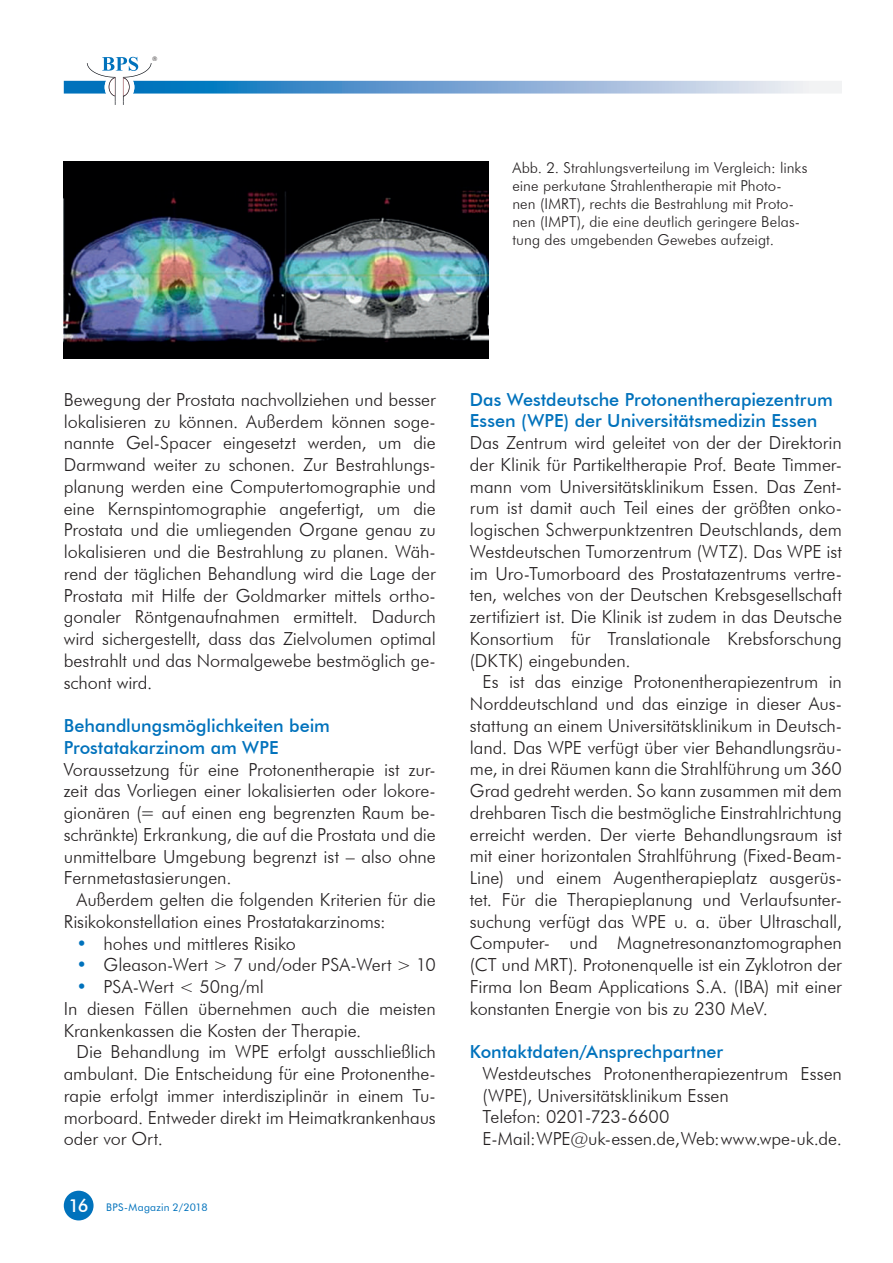
<style>
.page{position:relative;width:893px;height:1263px;background:#fff}
.page>*{position:absolute;margin:0;border:0;box-sizing:border-box;transform-origin:0 0}
.t1{font:300 18px/21.8px "Futura BT";letter-spacing:-.005em;color:#231f20;text-align:justify}
.t2{font:500 18px/21.8px "Futura BT";color:#0072bc}
.t3{font:300 15px/18px "Futura BT";letter-spacing:.005em;color:#231f20}
.t4{font:10.5px "Futura BT";letter-spacing:.02em;color:#0072bc}
.t5{font:6.3px "Avant Garde IT Cby BT";color:#231f20}
.s1{color:#0072bc}
.s2{font-weight:500;font-size:18px;color:#fff}
</style>
<div class="page">
<div style="left:64px;top:1191px;width:30px;height:29px;background:#0072bc;border-radius:50%"></div>
<svg style="left:64px;top:57px;width:778px;height:48px"></svg>
<img style="left:64px;top:162px;width:425px;height:197px">
<p class="t5" style="left:152px;top:54px;width:7px">®</p>
<p class="t3" style="left:512px;top:159px;width:297px">Abb. 2. Strahlungsverteilung im Vergleich: links eine perkutane Strahlentherapie mit Photo&shy;nen (IMRT), rechts die Bestrahlung mit Proto&shy;nen (IMPT), die eine deutlich geringere Belas&shy;tung des umgebenden Gewebes aufzeigt.</p>
<p class="t1" style="left:64px;top:388px;width:374px">Bewegung der Prostata nachvollziehen und besser lokalisieren zu können. Außerdem können soge&shy;nannte Gel-Spacer eingesetzt werden, um die Darmwand weiter zu schonen. Zur Bestrahlungs&shy;planung werden eine Computertomographie und eine Kernspintomographie angefertigt, um die Prostata und die umliegenden Organe genau zu lokalisieren und die Bestrahlung zu planen. Wäh&shy;rend der täglichen Behandlung wird die Lage der Prostata mit Hilfe der Goldmarker mittels ortho&shy;gonaler Röntgenaufnahmen ermittelt. Dadurch wird sichergestellt, dass das Zielvolumen optimal bestrahlt und das Normalgewebe bestmöglich ge&shy;schont wird.</p>
<p class="t2" style="left:64px;top:715px;width:268px">Behandlungsmöglichkeiten beim<br>Prostatakarzinom am WPE</p>
<p class="t1" style="left:64px;top:758px;width:374px">Voraussetzung für eine Protonentherapie ist zur&shy;zeit das Vorliegen einer lokalisierten oder lokore&shy;gionären (= auf einen eng begrenzten Raum be&shy;schränkte) Erkrankung, die auf die Prostata und die unmittelbare Umgebung begrenzt ist – also ohne Fernmetastasierungen.</p>
<p class="t1" style="left:64px;top:889px;width:374px;text-indent:13px">Außerdem gelten die folgenden Kriterien für die<br>Risikokonstellation eines Prostatakarzinoms:</p>
<p class="t1" style="left:77px;top:932px;width:221px"><span class="s1">•</span> hohes und mittleres Risiko</p>
<p class="t1" style="left:77px;top:954px;width:361px"><span class="s1">•</span> Gleason-Wert &gt; 7 und/oder PSA-Wert &gt; 10</p>
<p class="t1" style="left:64px;top:976px;width:374px;text-align:left;text-indent:13px"><span class="s1">•</span> PSA-Wert &lt; 50ng/ml<br>In diesen Fällen übernehmen auch die meisten<br>Krankenkassen die Kosten der Therapie.</p>
<p class="t1" style="left:64px;top:1041px;width:374px;text-indent:13px">Die Behandlung im WPE erfolgt ausschließlich ambulant. Die Entscheidung für eine Protonenthe&shy;rapie erfolgt immer interdisziplinär in einem Tu&shy;morboard. Entweder direkt im Heimatkrankenhaus oder vor Ort.</p>
<p class="t4" style="left:68px;top:1201px;width:141px"><span class="s2">16</span> BPS-Magazin 2/2018</p>
<p class="t2" style="left:470px;top:388px;width:364px">Das Westdeutsche Protonentherapiezentrum<br>Essen (WPE) der Universitätsmedizin Essen</p>
<p class="t1" style="left:470px;top:432px;width:374px">Das Zentrum wird geleitet von der der Direktorin der Klinik für Partikeltherapie Prof. Beate Timmer&shy;mann vom Universitätsklinikum Essen. Das Zent&shy;rum ist damit auch Teil eines der größten onko&shy;logischen Schwerpunktzentren Deutschlands, dem Westdeutschen Tumorzentrum (WTZ). Das WPE ist im Uro-Tumorboard des Prostatazentrums vertre&shy;ten, welches von der Deutschen Krebsgesellschaft zertifiziert ist. Die Klinik ist zudem in das Deutsche Konsortium für Translationale Krebsforschung (DKTK) eingebunden.</p>
<p class="t1" style="left:470px;top:671px;width:374px;text-indent:13px">Es ist das einzige Protonentherapiezentrum in Norddeutschland und das einzige in dieser Aus&shy;stattung an einem Universitätsklinikum in Deutsch&shy;land. Das WPE verfügt über vier Behandlungsräu&shy;me, in drei Räumen kann die Strahlführung um 360<br>Grad gedreht werden. So kann zusammen mit dem drehbaren Tisch die bestmögliche Einstrahlrichtung erreicht werden. Der vierte Behandlungsraum ist mit einer horizontalen Strahlführung (Fixed-Beam-Line) und einem Augentherapieplatz ausgerüs&shy;tet. Für die Therapieplanung und Verlaufsunter&shy;suchung verfügt das WPE u. a. über Ultraschall, Computer- und Magnetresonanztomographen (CT und MRT). Protonenquelle ist ein Zyklotron der Firma Ion Beam Applications S.A. (IBA) mit einer konstanten Energie von bis zu 230 MeV.</p>
<p class="t2" style="left:470px;top:1041px;width:255px">Kontaktdaten/Ansprechpartner</p>
<p class="t1" style="left:483px;top:1062px;width:361px;text-align:left">Westdeutsches Protonentherapiezentrum Essen (WPE), Universitätsklinikum Essen<br>Telefon: 0201-723-6600<br>E-Mail: WPE@uk-essen.de, Web: www.wpe-uk.de.</p>
</div>
